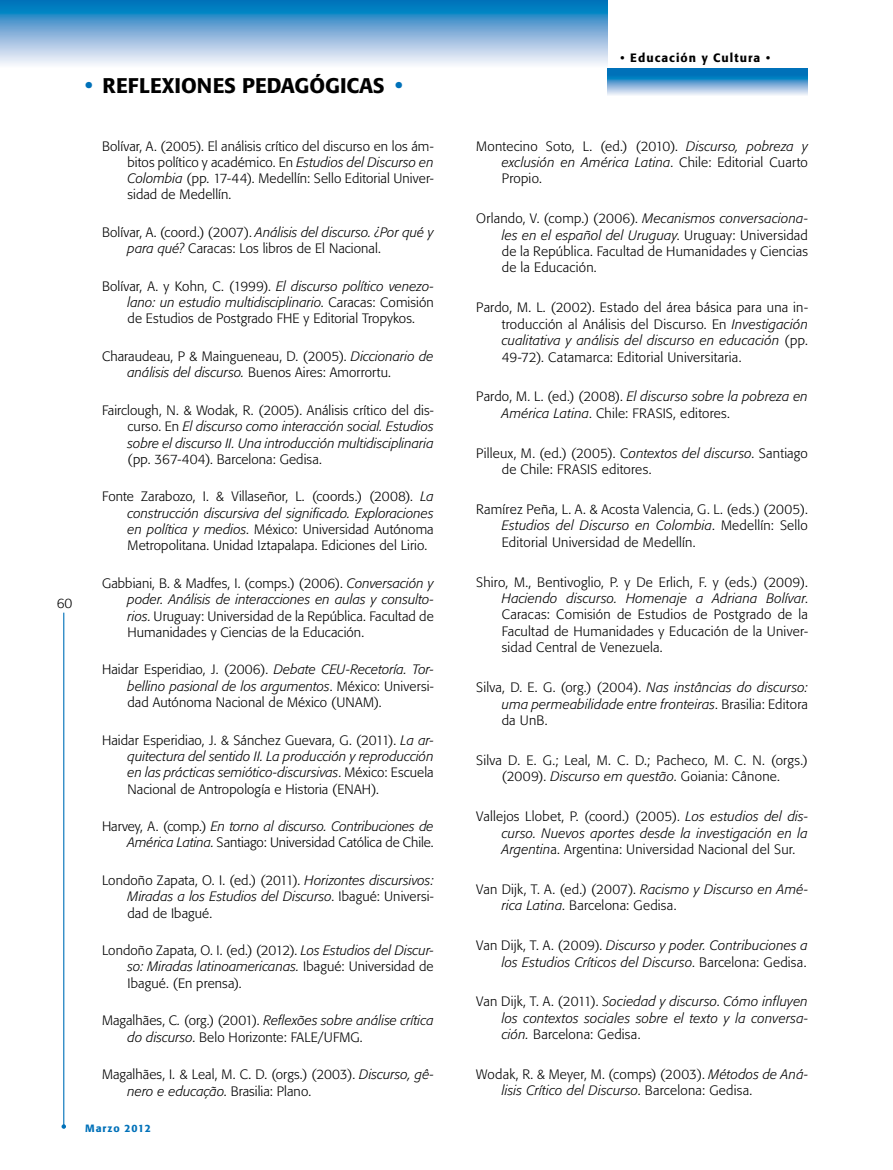
<style>
.page{position:relative;width:893px;height:1170px;background:#fff}
.page>*{position:absolute;margin:0;border:0;box-sizing:border-box;transform-origin:0 0}
.t1{font:500 21px "Formata";color:#000}
.t2{font:300 13.5px/16.4px "Formata";letter-spacing:.01em;color:#000;text-align:justify}
.t3{font:italic 300 13.5px/16.4px "Formata";letter-spacing:.015em;color:#000;text-align:justify}
.t4{font:500 12px "Formata";letter-spacing:.085em;color:#000}
.t5{font:500 10.5px "Formata";letter-spacing:.09em;color:#0071b9}
.s1{font-size:22.5px;color:#0071b9}
.s2{font-style:italic}
.s3{font-style:normal}
</style>
<div class="page">
<hr style="left:63px;top:612px;width:1px;height:514px;background:#0071b9">
<svg style="left:62px;top:1124px;width:4px;height:4px"></svg>
<svg style="left:0;top:0;width:608px;height:65px;background:#77b0d9"></svg>
<svg style="left:608px;top:68px;width:200px;height:27px;background:#579fd0"></svg>
<h1 class="t1" style="left:85px;top:72px;width:319px"><span class="s1">•</span> REFLEXIONES PEDAGÓGICAS <span class="s1">•</span></h1>
<p class="t2" style="left:57px;top:594px;width:17px">60</p>
<p class="t2" style="left:128px;top:138px;width:308px;text-indent:-26px">Bolívar, A. (2005). El análisis crítico del discurso en los ám&shy;bitos político y académico. En <span class="s2">Estudios del Discurso en Colombia</span> (pp. 17-44). Medellín: Sello Editorial Univer&shy;sidad de Medellín.</p>
<p class="t2" style="left:128px;top:224px;width:308px;text-indent:-26px">Bolívar, A. (coord.) (2007). <span class="s2">Análisis del discurso. ¿Por qué y para qué?</span> Caracas: Los libros de El Nacional.</p>
<p class="t2" style="left:128px;top:278px;width:308px;text-indent:-26px">Bolívar, A. y Kohn, C. (1999). <span class="s2">El discurso político venezo&shy;lano: un estudio multidisciplinario</span>. Caracas: Comisión de Estudios de Postgrado FHE y Editorial Tropykos.</p>
<p class="t2" style="left:128px;top:348px;width:308px;text-indent:-26px">Charaudeau, P &amp; Maingueneau, D. (2005). <span class="s2">Diccionario de análisis del discurso.</span> Buenos Aires: Amorrortu.</p>
<p class="t3" style="left:128px;top:402px;width:308px;text-indent:-26px"><span class="s3">Fairclough, N. &amp; Wodak, R. (2005). Análisis crítico del dis&shy;curso. En</span> El discurso como interacción social. Estudios sobre el discurso II. Una introducción multidisciplinaria</p>
<p class="t2" style="left:128px;top:451px;width:196px">(pp. 367-404). Barcelona: Gedisa.</p>
<p class="t2" style="left:128px;top:488px;width:308px;text-indent:-26px">Fonte Zarabozo, I. &amp; Villaseñor, L. (coords.) (2008). <span class="s2">La construcción discursiva del significado. Exploraciones en política y medios</span>. México: Universidad Autónoma Metropolitana. Unidad Iztapalapa. Ediciones del Lirio.</p>
<p class="t2" style="left:128px;top:575px;width:308px;text-indent:-26px">Gabbiani, B. &amp; Madfes, I. (comps.) (2006). <span class="s2">Conversación y poder. Análisis de interacciones en aulas y consulto&shy;rios</span>. Uruguay: Universidad de la República. Facultad de Humanidades y Ciencias de la Educación.</p>
<p class="t2" style="left:128px;top:661px;width:308px;text-indent:-26px">Haidar Esperidiao, J. (2006). <span class="s2">Debate CEU-Recetoría. Tor&shy;bellino pasional de los argumentos</span>. México: Universi&shy;dad Autónoma Nacional de México (UNAM).</p>
<p class="t2" style="left:128px;top:731px;width:308px;text-indent:-26px">Haidar Esperidiao, J. &amp; Sánchez Guevara, G. (2011). <span class="s2">La ar&shy;quitectura del sentido II. La producción y reproducción en las prácticas semiótico-discursivas</span>. México: Escuela Nacional de Antropología e Historia (ENAH).</p>
<p class="t2" style="left:102px;top:818px;width:333px;text-align:right">Harvey, A. (comp.) <span class="s2">En torno al discurso. Contribuciones de<br>América Latina</span>. Santiago: Universidad Católica de Chile.</p>
<p class="t2" style="left:128px;top:872px;width:308px;text-indent:-26px">Londoño Zapata, O. I. (ed.) (2011). <span class="s2">Horizontes discursivos:<br>Miradas a los Estudios del Discurso</span>. Ibagué: Universi&shy;dad de Ibagué.</p>
<p class="t2" style="left:128px;top:942px;width:308px;text-indent:-26px">Londoño Zapata, O. I. (ed.) (2012). <span class="s2">Los Estudios del Discur&shy;so: Miradas latinoamericanas.</span> Ibagué: Universidad de Ibagué. (En prensa).</p>
<p class="t2" style="left:128px;top:1012px;width:308px;text-indent:-26px">Magalhães, C<span class="s2">.</span> (org.) (2001). <span class="s2">Reflexões sobre análise crítica do discurso</span>. Belo Horizonte: FALE/UFMG.</p>
<p class="t2" style="left:128px;top:1066px;width:308px;text-indent:-26px">Magalhães, I<span class="s2">.</span> &amp; Leal, M. C. D. (orgs.) (2003). <span class="s2">Discurso, gê&shy;nero e educação</span>. Brasilia: Plano.</p>
<p class="t5" style="left:85px;top:1121px;width:67px">Marzo 2012</p>
<p class="t4" style="left:620px;top:50px;width:151px">• Educación y Cultura •</p>
<p class="t2" style="left:502px;top:138px;width:308px;text-indent:-26px">Montecino Soto, L. (ed.) (2010). <span class="s2">Discurso, pobreza y exclusión en América Latina</span>. Chile: Editorial Cuarto Propio.</p>
<p class="t2" style="left:502px;top:210px;width:308px;text-indent:-26px">Orlando, V. (comp.) (2006). <span class="s2">Mecanismos conversaciona&shy;les en el español del Uruguay</span>. Uruguay: Universidad de la República. Facultad de Humanidades y Ciencias de la Educación.</p>
<p class="t2" style="left:502px;top:299px;width:308px;text-indent:-26px">Pardo, M. L. (2002). Estado del área básica para una in&shy;troducción al Análisis del Discurso. En <span class="s2">Investigación cualitativa y análisis del discurso en educación</span> (pp.<br>49-72). Catamarca: Editorial Universitaria.</p>
<p class="t2" style="left:502px;top:388px;width:308px;text-indent:-26px">Pardo, M. L. (ed.) (2008). <span class="s2">El discurso sobre la pobreza en<br>América Latina</span>. Chile: FRASIS, editores.</p>
<p class="t2" style="left:502px;top:445px;width:308px;text-indent:-26px">Pilleux, M. (ed.) (2005). C<span class="s2">ontextos del discurso</span>. Santiago de Chile: FRASIS editores.</p>
<p class="t2" style="left:502px;top:501px;width:308px;text-indent:-26px">Ramírez Peña, L. A. &amp; Acosta Valencia, G. L. (eds.) (2005).<br><span class="s2">Estudios del Discurso en Colombia</span>. Medellín: Sello Editorial Universidad de Medellín.</p>
<p class="t2" style="left:502px;top:573px;width:308px;text-indent:-26px">Shiro, M., Bentivoglio, P. y De Erlich, F. y (eds.) (2009).<br><span class="s2">Haciendo discurso. Homenaje a Adriana Bolívar</span>.<br>Caracas: Comisión de Estudios de Postgrado de la Facultad de Humanidades y Educación de la Univer&shy;sidad Central de Venezuela.</p>
<p class="t3" style="left:502px;top:679px;width:308px;text-indent:-26px"><span class="s3">Silva, D. E. G. (org.) (2004).</span> Nas instâncias do discurso: uma permeabilidade entre fronteiras<span class="s3">. Brasilia: Editora da UnB.</span></p>
<p class="t2" style="left:476px;top:752px;width:333px;text-align:center">Silva D. E. G.; Leal, M. C. D.; Pacheco, M. C. N. (orgs.) (2009). <span class="s2">Discurso em questão</span>. Goiania: Cânone.</p>
<p class="t2" style="left:502px;top:808px;width:308px;text-indent:-26px">Vallejos Llobet, P. (coord.) (2005). <span class="s2">Los estudios del dis&shy;curso. Nuevos aportes desde la investigación en la Argentin</span>a. Argentina: Universidad Nacional del Sur.</p>
<p class="t2" style="left:502px;top:880px;width:308px;text-indent:-26px">Van Dijk, T. A. (ed.) (2007). <span class="s2">Racismo y Discurso en Amé&shy;rica Latina</span>. Barcelona: Gedisa.</p>
<p class="t3" style="left:476px;top:937px;width:333px;text-align:right"><span class="s3">Van Dijk, T. A. (2009).</span> Discurso y poder. Contribuciones a los Estudios Críticos del Discurso<span class="s3">. Barcelona: Gedisa.</span></p>
<p class="t3" style="left:502px;top:993px;width:308px;text-indent:-26px"><span class="s3">Van Dijk, T. A. (2011).</span> Sociedad y discurso<span class="s3">.</span> Cómo influyen los contextos sociales sobre el texto y la conversa&shy;ción. <span class="s3">Barcelona: Gedisa.</span></p>
<p class="t2" style="left:502px;top:1066px;width:308px;text-indent:-26px">Wodak, R. &amp; Meyer, M. (comps) (2003). <span class="s2">Métodos de Aná&shy;lisis Crítico del Discurso</span>. Barcelona: Gedisa.</p>
</div>
